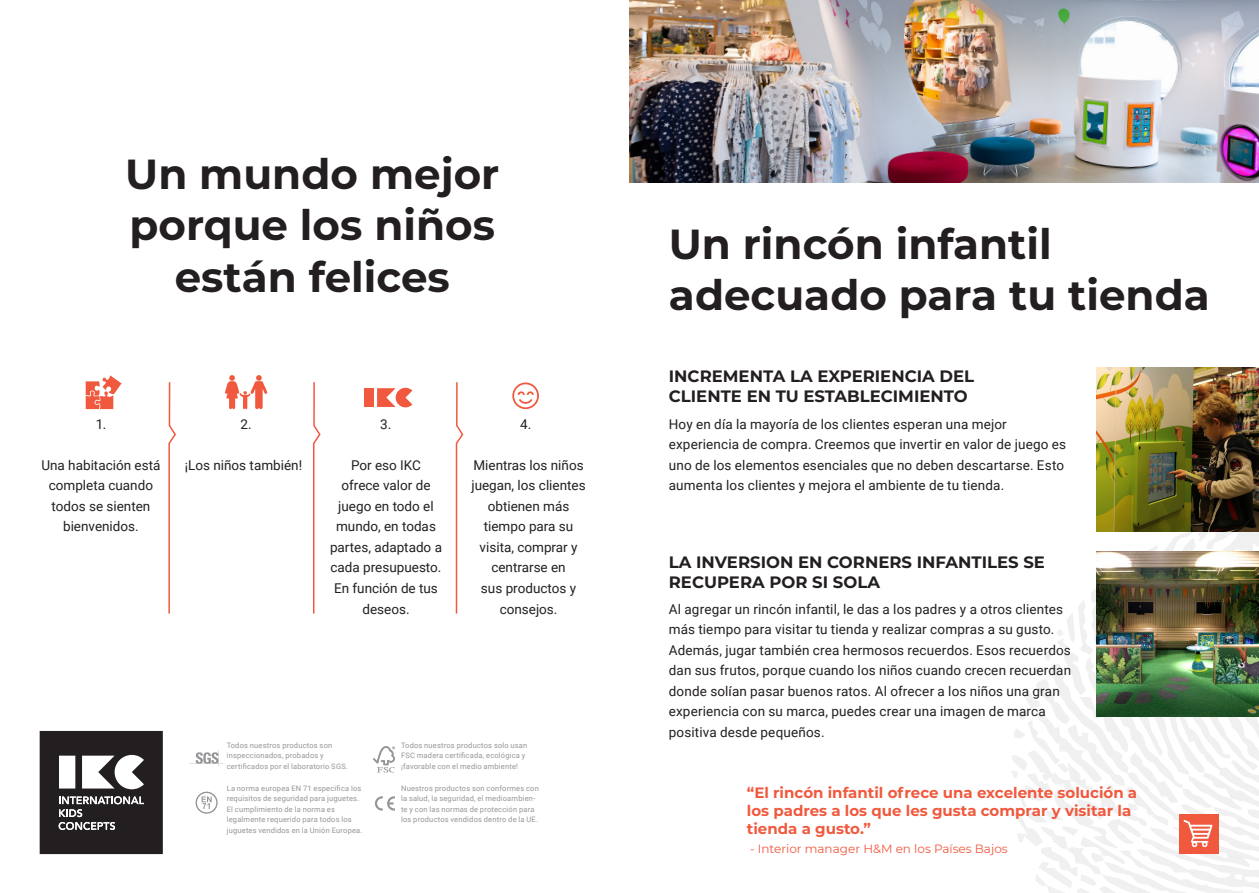
<style>
.page{position:relative;width:1259px;height:893px;background:#fff}
.page>*{position:absolute;margin:0;border:0;box-sizing:border-box;transform-origin:0 0}
.Koptekst_-_Groot{font:700 42px/51px "Montserrat";color:#231f20}
.Subkop_-_Kapitalen{font:700 16.5px/19.8px "Montserrat";color:#231f20}
.t1{font:700 15px/18px "Montserrat";color:#f0593e}
.Platte_Tekst{font:13.5px/20.5px "Roboto";letter-spacing:.01em;color:#231f20}
.Paragraph_Style_1{font:13.5px/20.5px "Roboto";color:#231f20;text-align:center}
.t2{font:12px "Montserrat";color:#f0593e}
.t3{font:7.5px/10.5px "Roboto";letter-spacing:.025em;color:#939598}
</style>
<div class="page">
<img style="left:629px;top:0;width:630px;height:183px">
<svg style="left:168px;top:382px;width:8px;height:232px"></svg>
<svg style="left:313px;top:382px;width:8px;height:232px"></svg>
<svg style="left:455px;top:382px;width:9px;height:232px"></svg>
<svg style="left:86px;top:375px;width:35px;height:34px"></svg>
<svg style="left:225px;top:375px;width:42px;height:34px"></svg>
<svg style="left:512px;top:382px;width:27px;height:27px"></svg>
<svg style="left:40px;top:731px;width:123px;height:123px;background:#494647"></svg>
<img style="left:1096px;top:367px;width:163px;height:148px">
<img style="left:1012px;top:515px;width:247px;height:378px">
<div style="left:364px;top:388px;width:9px;height:19px;background:#f0593e"></div>
<svg style="left:377px;top:388px;width:35px;height:19px"></svg>
<svg style="left:189px;top:750px;width:34px;height:16px"></svg>
<svg style="left:375px;top:796px;width:20px;height:15px"></svg>
<svg style="left:373px;top:746px;width:22px;height:26px"></svg>
<svg style="left:196px;top:792px;width:22px;height:22px"></svg>
<p class="Koptekst_-_Groot" style="left:125px;top:147px;width:375px">Un mundo mejor</p>
<p class="Koptekst_-_Groot" style="left:129px;top:198px;width:367px;text-align:center">porque los niños están felices</p>
<p class="Platte_Tekst" style="left:96px;top:413px;width:12px">1.</p>
<p class="Platte_Tekst" style="left:240px;top:413px;width:13px">2.</p>
<p class="Platte_Tekst" style="left:380px;top:413px;width:13px">3.</p>
<p class="Platte_Tekst" style="left:520px;top:413px;width:13px">4.</p>
<p class="Paragraph_Style_1" style="left:41px;top:454px;width:121px">Una habitación está</p>
<p class="Paragraph_Style_1" style="left:49px;top:475px;width:106px">completa cuando</p>
<p class="Paragraph_Style_1" style="left:51px;top:495px;width:100px">todos se sienten</p>
<p class="Paragraph_Style_1" style="left:63px;top:516px;width:77px">bienvenidos.</p>
<p class="Paragraph_Style_1" style="left:185px;top:454px;width:119px">¡Los niños también!</p>
<p class="Paragraph_Style_1" style="left:351px;top:454px;width:71px">Por eso IKC</p>
<p class="Paragraph_Style_1" style="left:330px;top:475px;width:113px">ofrece valor de juego en todo el mundo, en todas partes, adaptado a</p>
<p class="Paragraph_Style_1" style="left:330px;top:557px;width:112px">cada presupuesto.</p>
<p class="Paragraph_Style_1" style="left:334px;top:577px;width:105px">En función de tus deseos.</p>
<p class="Paragraph_Style_1" style="left:471px;top:454px;width:116px">Mientras los niños juegan, los clientes obtienen más tiempo para su visita, comprar y centrarse en</p>
<p class="Paragraph_Style_1" style="left:481px;top:577px;width:97px">sus productos y</p>
<p class="Paragraph_Style_1" style="left:500px;top:598px;width:59px">consejos.</p>
<p class="t3" style="left:227px;top:740px;width:123px">Todos nuestros productos son inspeccionados, probados y -certificados por el laboratorio SGS.</p>
<p class="t3" style="left:227px;top:783px;width:136px">La norma europea EN 71 especifica los</p>
<p class="t3" style="left:227px;top:793px;width:134px">requisitos de seguridad para juguetes.</p>
<p class="t3" style="left:227px;top:804px;width:137px">El cumplimiento de la norma es legalmente requerido para todos los juguetes vendidos en la Unión Europea.</p>
<p class="t3" style="left:401px;top:740px;width:128px">Todos nuestros productos solo usan<br>FSC madera certificada, ecológica y ¡favorable con el medio ambiente!</p>
<p class="t3" style="left:401px;top:783px;width:139px">Nuestros productos son conformes con la salud, la seguridad, el medioambien&shy;te y con las normas de protección para los productos vendidos dentro de la UE.</p>
<p class="Koptekst_-_Groot" style="left:669px;top:217px;width:542px">Un rincón infantil adecuado para tu tienda</p>
<p class="Subkop_-_Kapitalen" style="left:669px;top:365px;width:307px">INCREMENTA LA EXPERIENCIA DEL<br>CLIENTE EN TU ESTABLECIMIENTO</p>
<p class="Platte_Tekst" style="left:669px;top:413px;width:399px">Hoy en día la mayoría de los clientes esperan una mejor experiencia de compra. Creemos que invertir en valor de juego es uno de los elementos esenciales que no deben descartarse. Esto aumenta los clientes y mejora el ambiente de tu tienda.</p>
<p class="Subkop_-_Kapitalen" style="left:669px;top:551px;width:378px">LA INVERSION EN CORNERS INFANTILES SE<br>RECUPERA POR SI SOLA</p>
<p class="Platte_Tekst" style="left:669px;top:598px;width:396px">Al agregar un rincón infantil, le das a los padres y a otros clientes</p>
<p class="Platte_Tekst" style="left:669px;top:618px;width:387px">más tiempo para visitar tu tienda y realizar compras a su gusto.</p>
<p class="Platte_Tekst" style="left:669px;top:639px;width:404px">Además, jugar también crea hermosos recuerdos. Esos recuerdos dan sus frutos, porque cuando los niños cuando crecen recuerdan donde solían pasar buenos ratos. Al ofrecer a los niños una gran experiencia con su marca, puedes crear una imagen de marca positiva desde pequeños.</p>
<p class="t1" style="left:747px;top:783px;width:392px">“El rincón infantil ofrece una excelente solución a los padres a los que les gusta comprar y visitar la tienda a gusto.”</p>
<p class="t2" style="left:750px;top:841px;width:259px">- Interior manager H&amp;M en los Países Bajos</p>
</div>
